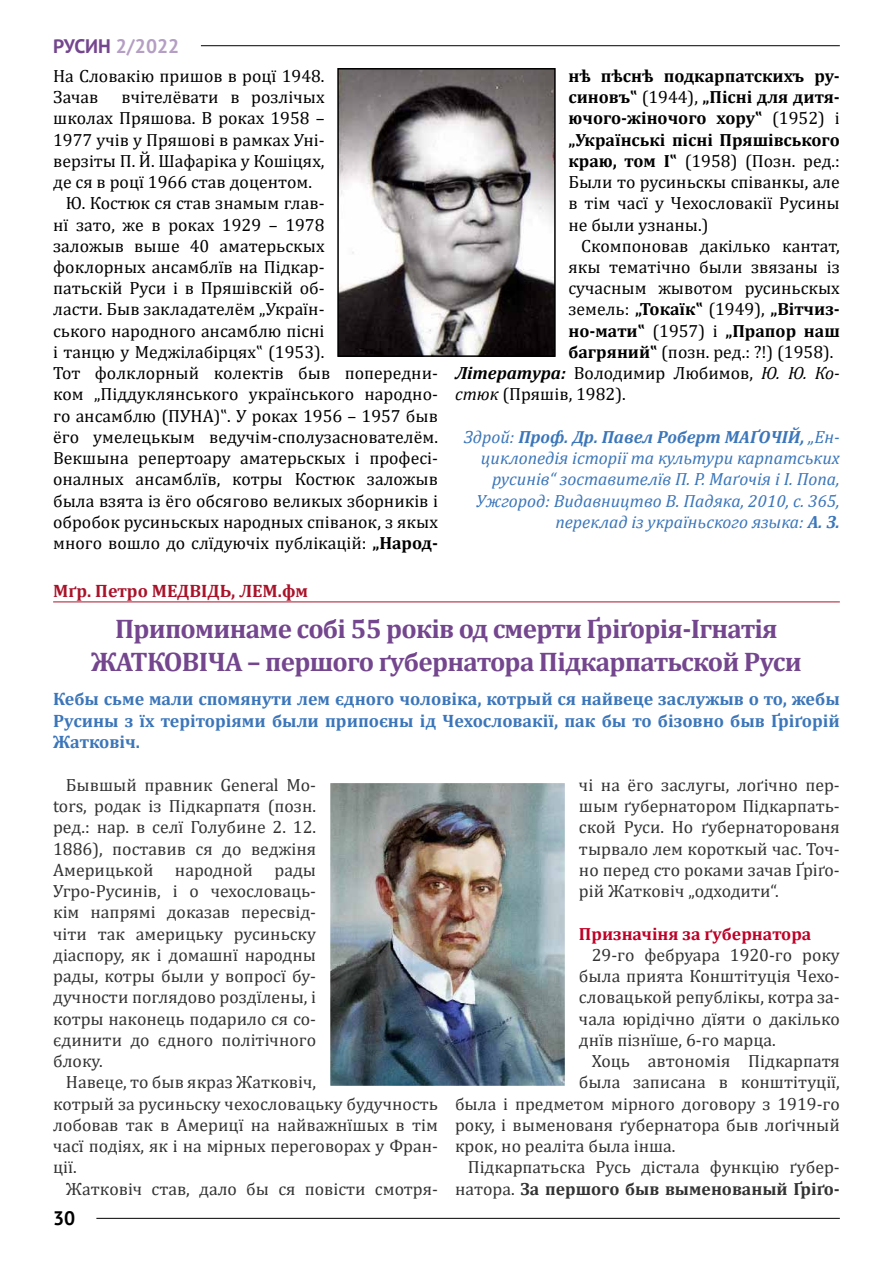
<style>
.page{position:relative;width:893px;height:1263px;background:#fff}
.page>*{position:absolute;margin:0;border:0;box-sizing:border-box;transform-origin:0 0}
.t1{font:700 27px/32.4px "Cambria";letter-spacing:-.025em;color:#74468e;text-align:center}
.t2{font:700 19.5px "PT Sans";color:#b59ec3}
.t3{font:700 19.5px "PT Sans";color:#000}
.t4{font:700 18px/21.6px "Cambria";color:#3b76ba;text-align:justify}
.t5{font:700 18px "Cambria";color:#a9132a}
.t6{font:17.7px/21.3px "Cambria";color:#333;text-align:justify}
.t7{font:17.7px/21.3px "Cambria";color:#000}
.t8{font:700 17.7px/21.3px "Cambria";color:#000;text-align:justify}
.t9{font:italic 17.7px/21.3px "Cambria";color:#3b76ba;text-align:right}
.t10{font:700 17.7px "Cambria";color:#333}
.t11{font:700 17.7px "Cambria";color:#be0027}
.s1{color:#74468e}
.s2{font-weight:700}
.s3{font-weight:400}
.s4{font-weight:700;font-style:italic}
.s5{font-style:italic}
</style>
<div class="page">
<hr style="left:96px;top:1218px;width:744px;height:1px;background:#000">
<hr style="left:201px;top:45px;width:639px;height:1px;background:#000">
<img style="left:340px;top:71px;width:213px;height:283px">
<div style="left:337px;top:68px;width:219px;height:289px;border:2px solid #000"></div>
<hr style="left:53px;top:601px;width:787px;height:1px;background:#a9132a">
<img style="left:331px;top:784px;width:233px;height:301px">
<div style="left:329px;top:782px;width:237px;height:305px;border:1px solid #fff"></div>
<p class="t2" style="left:53px;top:33px;width:128px"><span class="s1">РУСИН</span> 2/2022</p>
<p class="t7" style="left:53px;top:65px;width:273px">На Словакію пришов в роцї 1948.<br>Зачав</p>
<p class="t7" style="left:122px;top:86px;width:204px">вчітелёвати в розлічых</p>
<p class="t7" style="left:53px;top:108px;width:273px">школах Пряшова. В роках 1958 –</p>
<p class="t7" style="left:53px;top:129px;width:273px">1977 учів у Пряшові в рамках Уні-</p>
<p class="t7" style="left:53px;top:150px;width:273px">верзіты П. Й. Шафаріка у Кошіцях,</p>
<p class="t7" style="left:53px;top:171px;width:260px">де ся в роцї 1966 став доцентом.</p>
<p class="t7" style="left:66px;top:192px;width:260px">Ю. Костюк ся став знамым глав-</p>
<p class="t7" style="left:53px;top:214px;width:273px">нї зато, же в роках 1929 – 1978</p>
<p class="t7" style="left:53px;top:235px;width:273px">заложыв выше 40 аматерьскых</p>
<p class="t7" style="left:53px;top:256px;width:273px">фоклорных ансамблїв на Підкар-</p>
<p class="t7" style="left:53px;top:277px;width:273px">патьскій Руси і в Пряшівскій об-</p>
<p class="t7" style="left:53px;top:299px;width:273px">ласти. Быв закладателём „Україн-</p>
<p class="t7" style="left:53px;top:320px;width:273px">ського народного ансамблю пісні</p>
<p class="t7" style="left:53px;top:341px;width:273px">і танцю у Меджілабірцях‟ (1953).</p>
<p class="t7" style="left:53px;top:362px;width:386px">Тот фолклорный колектів быв попередни-</p>
<p class="t7" style="left:53px;top:384px;width:386px">ком „Піддуклянського українського народно-</p>
<p class="t7" style="left:53px;top:405px;width:386px">го ансамблю (ПУНА)‟. У роках 1956 – 1957 быв</p>
<p class="t7" style="left:53px;top:426px;width:386px">ёго умелецькым ведучім-сполузаснователём.</p>
<p class="t7" style="left:53px;top:447px;width:386px">Векшына репертоару аматерьскых і професі-</p>
<p class="t7" style="left:53px;top:469px;width:386px">оналных ансамблїв, котры Костюк заложыв</p>
<p class="t7" style="left:53px;top:490px;width:386px">была взята із ёго обсягово великых зборників і</p>
<p class="t7" style="left:53px;top:511px;width:386px">обробок русиньскых народных співанок, з якых</p>
<p class="t7" style="left:53px;top:532px;width:386px">много вошло до слїдуючіх публікацій: <span class="s2">„Народ-</span></p>
<p class="t8" style="left:568px;top:65px;width:273px">нѣ пѣснѣ подкарпатскихъ ру&shy;синовъ‟ <span class="s3">(1944),</span> „Пісні для дитя&shy;ючого-жіночого хору‟ <span class="s3">(1952) і </span>„Українські пісні Пряшівського краю, том І‟ <span class="s3">(1958) (Позн. ред.:<br>Были то русиньскы співанкы, але в тім часї у Чехословакії Русины не были узнаны.)</span></p>
<p class="t7" style="left:581px;top:235px;width:260px">Скомпоновав дакілько кантат,</p>
<p class="t7" style="left:568px;top:256px;width:273px">якы тематічно были звязаны із</p>
<p class="t7" style="left:568px;top:277px;width:273px">сучасным жывотом русиньскых</p>
<p class="t8" style="left:568px;top:298px;width:273px"><span class="s3">земель:</span> „Токаїк‟ <span class="s3">(1949),</span> „Вітчиз-</p>
<p class="t8" style="left:568px;top:319px;width:273px">но-мати‟ <span class="s3">(1957) і</span> „Прапор наш</p>
<p class="t7" style="left:568px;top:341px;width:267px"><span class="s2">багряний‟</span> (позн. ред.: ?!) (1958).</p>
<p class="t7" style="left:455px;top:362px;width:386px"><span class="s4">Література:</span> Володимир Любимов, <span class="s5">Ю. Ю. Ко-</span></p>
<p class="t7" style="left:455px;top:384px;width:172px"><span class="s5">стюк</span> (Пряшів, 1982).</p>
<p class="t9" style="left:464px;top:425px;width:377px">Здрой: <span class="s2">Проф. Др. Павел Роберт МАҐОЧІЙ,</span> „Ен&shy;циклопедія історії та культури карпатських русинів“ зоставителїв П. Р. Маґочія і І. Попа, Ужгород: Видавництво В. Падяка, 2010, с. 365, переклад із україньского языка: <span class="s2">А. З.</span></p>
<p class="t5" style="left:53px;top:578px;width:256px">Мґр. Петро МЕДВІДЬ, ЛЕМ.фм</p>
<h1 class="t1" style="left:91px;top:612px;width:712px">Припоминаме собі 55 років од смерти Ґріґорія-Ігнатія<br>ЖАТКОВІЧА – першого ґубернатора Підкарпатьской Руси</h1>
<p class="t4" style="left:53px;top:687px;width:788px">Кебы сьме мали спомянути лем єдного чоловіка, котрый ся найвеце заслужыв о то, жебы Русины з їх теріторіями были припоєны ід Чехословакії, пак бы то бізовно быв Ґріґорій Жатковіч.</p>
<p class="t6" style="left:53px;top:774px;width:265px;text-indent:13px">Бывшый правник General Mo&shy;tors, родак із Підкарпатя (позн. ред.: нар. в селї Голубине 2. 12.<br>1886), поставив ся до веджіня Америцькой народной рады Угро-Русинів, і о чехословаць&shy;кім напрямі доказав пересвід&shy;чіти так америцьку русиньску діаспору, як і домашнї народны рады, котры были у вопросї бу&shy;дучности поглядово роздїлены, і котры наконець подарило ся со&shy;єдинити до єдного політічного блоку.</p>
<p class="t6" style="left:53px;top:1072px;width:386px;text-align:left;text-indent:13px">Навеце, то быв якраз Жатковіч,<br>котрый за русиньску чехословацьку будучность лобовав так в Америцї на найважнїшых в тім часї подіях, як і на мірных переговорах у Фран&shy;ції.</p>
<p class="t6" style="left:66px;top:1178px;width:374px">Жатковіч став, дало бы ся повісти смотря-</p>
<p class="t6" style="left:579px;top:774px;width:262px">чі на ёго заслугы, лоґічно пер&shy;шым ґубернатором Підкарпать&shy;ской Руси. Но ґубернаторованя тырвало лем короткый час. Точ&shy;но перед сто роками зачав Ґріґо&shy;рій Жатковіч „одходити“.</p>
<p class="t11" style="left:579px;top:921px;width:234px">Призначіня за ґубернатора</p>
<p class="t6" style="left:579px;top:944px;width:262px;text-indent:13px">29-го фебруара 1920-го року была прията Конштітуція Чехо&shy;словацькой републікы, котра за&shy;чала юрідічно дїяти о дакілько днїв пізнїше, 6-го марца.</p>
<p class="t6" style="left:592px;top:1050px;width:250px">Хоць автономія Підкарпатя</p>
<p class="t6" style="left:579px;top:1072px;width:262px">была записана в конштітуції,</p>
<p class="t6" style="left:455px;top:1093px;width:386px">была і предметом мірного договору з 1919-го</p>
<p class="t6" style="left:455px;top:1114px;width:386px">року, і выменованя ґубернатора быв лоґічный</p>
<p class="t6" style="left:455px;top:1135px;width:222px">крок, но реаліта была інша.</p>
<p class="t6" style="left:468px;top:1156px;width:374px">Підкарпатьска Русь дістала функцію ґубер-</p>
<p class="t10" style="left:455px;top:1176px;width:386px"><span class="s3">натора.</span> За першого быв выменованый Ґріґо-</p>
<p class="t3" style="left:53px;top:1205px;width:24px">30</p>
</div>
